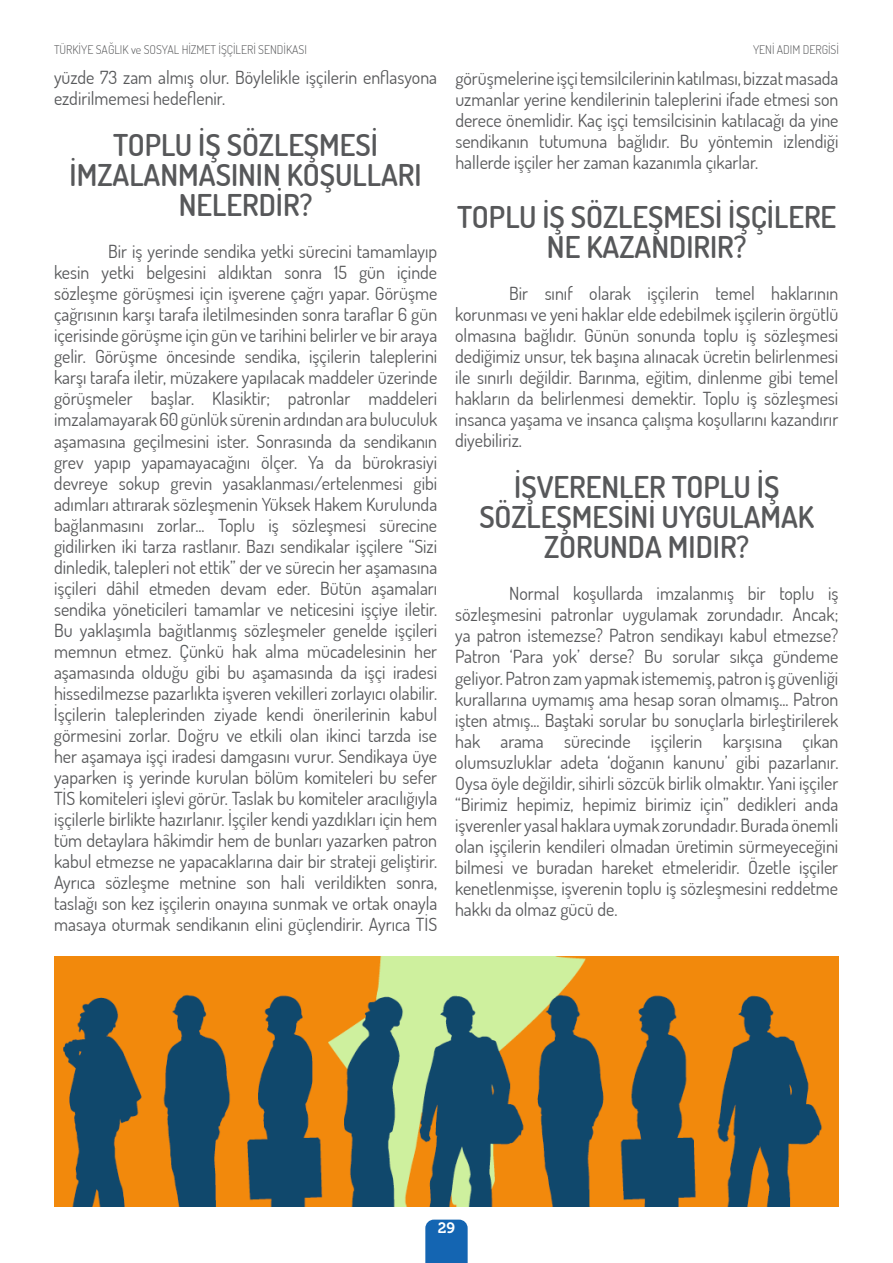
<style>
.page{position:relative;width:893px;height:1263px;background:#fff}
.page>*{position:absolute;margin:0;border:0;box-sizing:border-box;transform-origin:0 0}
.t1{font:600 30px/30px "Dosis";color:#57585a;text-align:center}
.t2{font:18px/21px "Dosis";color:#57585a;text-align:justify}
.t3{font:15px "Museo 700";color:#fff}
.t4{font:300 12px "Dosis";color:#57585a}
</style>
<div class="page">
<svg style="left:425px;top:1219px;width:43px;height:44px;background:#1f6cb5"></svg>
<img style="left:55px;top:957px;width:783px;height:250px">
<p class="t4" style="left:54px;top:41px;width:254px">TÜRKİYE SAĞLIK ve SOSYAL HİZMET İŞÇİLERİ SENDİKASI</p>
<p class="t4" style="left:753px;top:42px;width:87px">YENİ ADIM DERGİSİ</p>
<p class="t2" style="left:54px;top:67px;width:385px">yüzde 73 zam almış olur. Böylelikle işçilerin enflasyona ezdirilmemesi hedeflenir.</p>
<h1 class="t1" style="left:70px;top:129px;width:353px">TOPLU İŞ SÖZLEŞMESİ<br>İMZALANMASININ KOŞULLARI<br>NELERDİR?</h1>
<p class="t2" style="left:54px;top:241px;width:385px;text-indent:54px">Bir iş yerinde sendika yetki sürecini tamamlayıp kesin yetki belgesini aldıktan sonra 15 gün içinde sözleşme görüşmesi için işverene çağrı yapar. Görüşme çağrısının karşı tarafa iletilmesinden sonra taraflar 6 gün içerisinde görüşme için gün ve tarihini belirler ve bir araya gelir. Görüşme öncesinde sendika, işçilerin taleplerini karşı tarafa iletir, müzakere yapılacak maddeler üzerinde görüşmeler başlar. Klasiktir; patronlar maddeleri imzalamayarak 60 günlük sürenin ardından ara buluculuk aşamasına geçilmesini ister. Sonrasında da sendikanın grev yapıp yapamayacağını ölçer. Ya da bürokrasiyi devreye sokup grevin yasaklanması/ertelenmesi gibi adımları attırarak sözleşmenin Yüksek Hakem Kurulunda bağlanmasını zorlar... Toplu iş sözleşmesi sürecine gidilirken iki tarza rastlanır. Bazı sendikalar işçilere “Sizi dinledik, talepleri not ettik” der ve sürecin her aşamasına işçileri dâhil etmeden devam eder. Bütün aşamaları sendika yöneticileri tamamlar ve neticesini işçiye iletir.<br>Bu yaklaşımla bağıtlanmış sözleşmeler genelde işçileri memnun etmez. Çünkü hak alma mücadelesinin her aşamasında olduğu gibi bu aşamasında da işçi iradesi hissedilmezse pazarlıkta işveren vekilleri zorlayıcı olabilir.<br>İşçilerin taleplerinden ziyade kendi önerilerinin kabul görmesini zorlar. Doğru ve etkili olan ikinci tarzda ise her aşamaya işçi iradesi damgasını vurur. Sendikaya üye yaparken iş yerinde kurulan bölüm komiteleri bu sefer TİS komiteleri işlevi görür. Taslak bu komiteler aracılığıyla işçilerle birlikte hazırlanır. İşçiler kendi yazdıkları için hem tüm detaylara hâkimdir hem de bunları yazarken patron kabul etmezse ne yapacaklarına dair bir strateji geliştirir.<br>Ayrıca sözleşme metnine son hali verildikten sonra, taslağı son kez işçilerin onayına sunmak ve ortak onayla masaya oturmak sendikanın elini güçlendirir. Ayrıca TİS</p>
<p class="t2" style="left:455px;top:67px;width:385px">görüşmelerine işçitemsilcilerininkatılması, bizzatmasada uzmanlar yerine kendilerinin taleplerini ifade etmesi son derece önemlidir. Kaç işçi temsilcisinin katılacağı da yine sendikanın tutumuna bağlıdır. Bu yöntemin izlendiği hallerde işçiler her zaman kazanımla çıkarlar.</p>
<h1 class="t1" style="left:457px;top:201px;width:380px">TOPLU İŞ SÖZLEŞMESİ İŞÇİLERE<br>NE KAZANDIRIR?</h1>
<p class="t2" style="left:455px;top:283px;width:385px;text-indent:54px">Bir sınıf olarak işçilerin temel haklarının korunması ve yeni haklar elde edebilmek işçilerin örgütlü olmasına bağlıdır. Günün sonunda toplu iş sözleşmesi dediğimiz unsur, tek başına alınacak ücretin belirlenmesi ile sınırlı değildir. Barınma, eğitim, dinlenme gibi temel hakların da belirlenmesi demektir. Toplu iş sözleşmesi insanca yaşama ve insanca çalışma koşullarını kazandırır diyebiliriz.</p>
<h1 class="t1" style="left:479px;top:471px;width:336px">İŞVERENLER TOPLU İŞ<br>SÖZLEŞMESİNİ UYGULAMAK<br>ZORUNDA MIDIR?</h1>
<p class="t2" style="left:455px;top:583px;width:385px;text-indent:54px">Normal koşullarda imzalanmış bir toplu iş sözleşmesini patronlar uygulamak zorundadır. Ancak; ya patron istemezse? Patron sendikayı kabul etmezse?<br>Patron ‘Para yok’ derse? Bu sorular sıkça gündeme geliyor. Patron zamyapmak istememiş, patron iş güvenliği kurallarına uymamış ama hesap soran olmamış... Patron işten atmış... Baştaki sorular bu sonuçlarla birleştirilerek hak arama sürecinde işçilerin karşısına çıkan olumsuzluklar adeta ‘doğanın kanunu’ gibi pazarlanır.<br>Oysa öyle değildir, sihirli sözcük birlik olmaktır. Yani işçiler “Birimiz hepimiz, hepimiz birimiz için” dedikleri anda işverenler yasal haklara uymak zorundadır.Burada önemli olan işçilerin kendileri olmadan üretimin sürmeyeceğini bilmesi ve buradan hareket etmeleridir. Özetle işçiler kenetlenmişse, işverenin toplu iş sözleşmesini reddetme hakkı da olmaz gücü de.</p>
<p class="t3" style="left:438px;top:1219px;width:19px">29</p>
</div>
